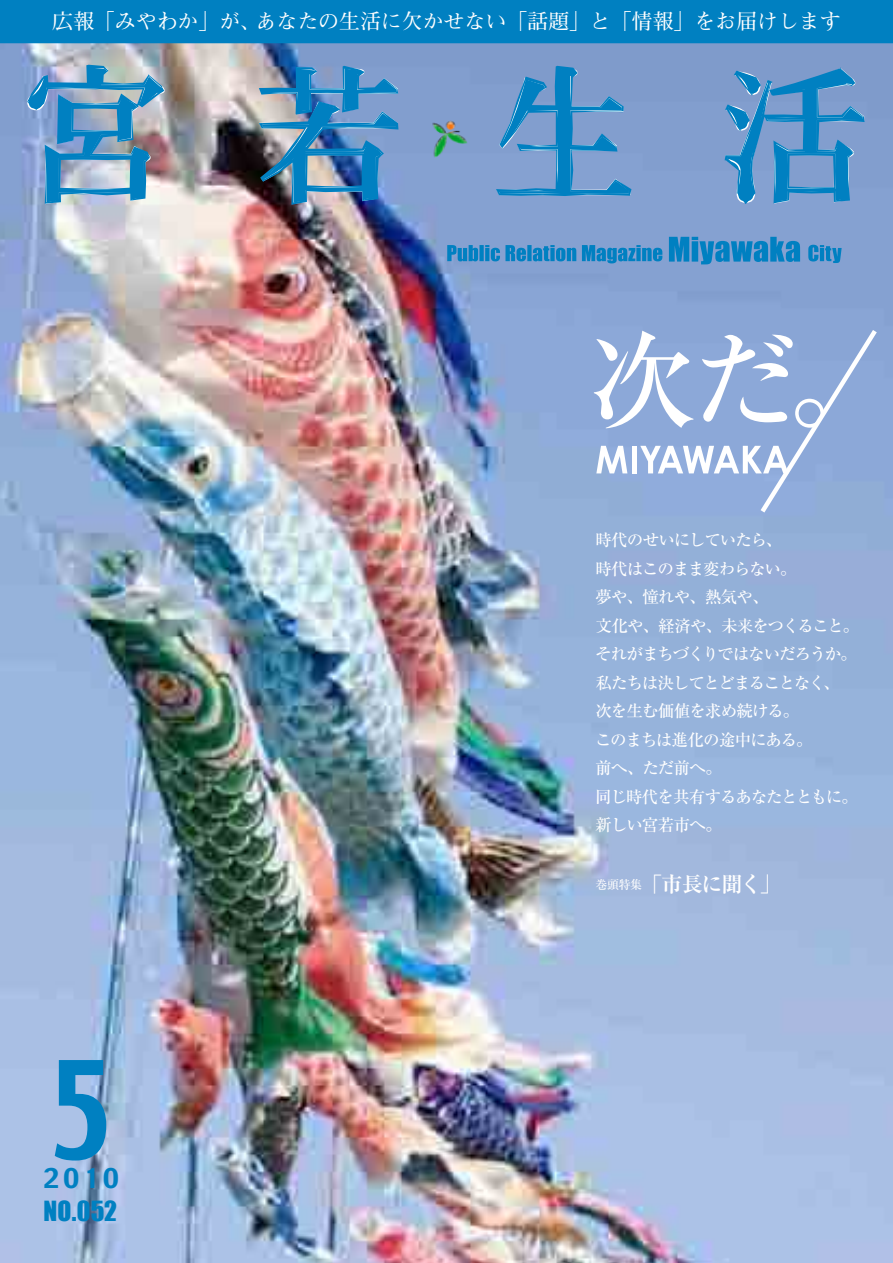
<style>
.page{position:relative;width:893px;height:1263px;background:#fff}
.page>*{position:absolute;margin:0;border:0;box-sizing:border-box;transform-origin:0 0}
.t1{font:120px "Techno";color:#0080c1}
.t2{font:500 108px "Ryumin Pr 6 N";color:#fff}
.t3{font:27px "Charcoal";color:#0080c1}
.t4{font:25.5px "Impact";color:#0080c1}
.t5{font:700 21px "Futo Min A101 Pr 6 N";letter-spacing:-.005em;color:#fff}
.t6{font:700 21px "Ryumin Pr 6 N";letter-spacing:-.055em;color:#fff}
.t7{font:500 16.5px/28.5px "Ryumin Pr 6 N";letter-spacing:-.06em;color:#fff}
.t8{font:500 12px "Ryumin Pr 6 N";color:#fff}
</style>
<div class="page">
<img style="left:0;top:43px;width:893px;height:1220px">
<img style="left:27px;top:65px;width:138px;height:140px">
<img style="left:258px;top:66px;width:141px;height:139px">
<svg style="left:495px;top:66px;width:136px;height:130px;background:#5e97cb"></svg>
<svg style="left:725px;top:67px;width:140px;height:137px;background:#5795ca"></svg>
<img style="left:428px;top:119px;width:39px;height:40px">
<svg style="left:447px;top:237px;width:395px;height:27px;background:#4992c9"></svg>
<div style="left:0;top:0;width:893px;height:43px;background:#0080c1"></div>
<div style="left:632px;top:446px;width:5px;height:27px;background:#fff"></div>
<svg style="left:596px;top:446px;width:31px;height:27px"></svg>
<svg style="left:640px;top:325px;width:241px;height:192px;background:#94aeda"></svg>
<p class="t5" style="left:52px;top:5px;width:211px">広報「みやわか」が、</p>
<p class="t5" style="left:256px;top:5px;width:587px">あなたの生活に欠かせない「話題」と「情報」をお届けします</p>
<h1 class="t1" style="left:51px;top:1029px;width:61px">5</h1>
<h3 class="t4" style="left:44px;top:1191px;width:75px">NO.052</h3>
<h3 class="t3" style="left:44px;top:1160px;width:77px">2010</h3>
<h2 class="t2" style="left:588px;top:296px;width:213px">次だ</h2>
<p class="t7" style="left:595px;top:525px;width:266px">時代のせいにしていたら、<br>時代はこのまま変わらない。<br>夢や、憧れや、熱気や、<br>文化や、経済や、未来をつくること。それがまちづくりではないだろうか。私たちは決してとどまることなく、次を生む価値を求め続ける。<br>このまちは進化の途中にある。<br>前へ、ただ前へ。<br>同じ時代を共有するあなたとともに。新しい宮若市へ。</p>
<p class="t8" style="left:595px;top:875px;width:48px">巻頭特集</p>
<p class="t6" style="left:641px;top:867px;width:141px">「市長に聞く「</p>
</div>
